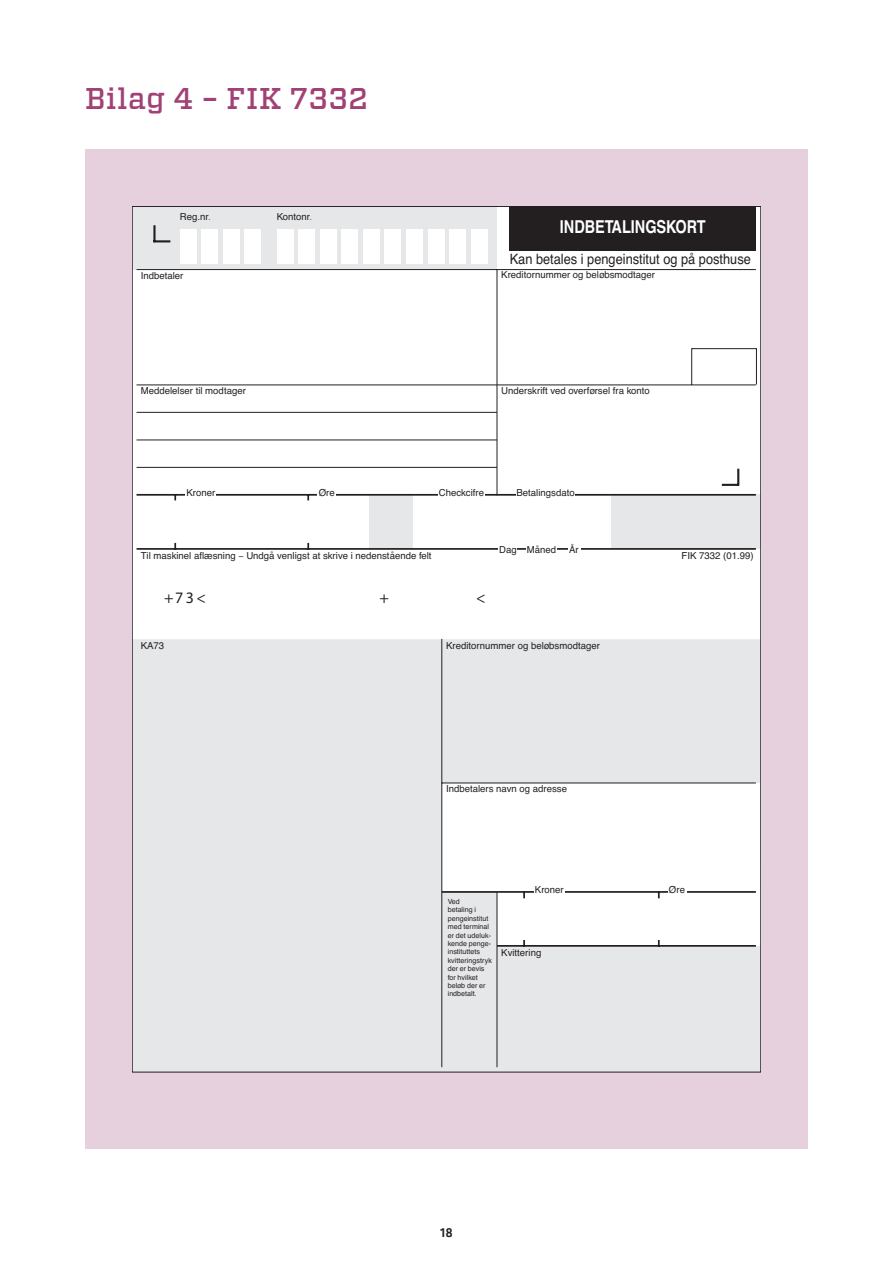
<style>
.page{position:relative;width:893px;height:1263px;background:#fff}
.page>*{position:absolute;margin:0;border:0;box-sizing:border-box;transform-origin:0 0}
.Overskrift_light{font:500 30px "Vitesse";letter-spacing:.015em;color:#a14176}
.t1{font:700 17.7px "Helvetica";color:#fff;scale:.82 1}
.t2{font:16.05px "OCRB";color:#231f20}
.t3{font:14.25px "Helvetica";color:#231f20;scale:.9 1}
.t4{font:500 13.5px "Klavika";color:#231f20}
.t5{font:9.6px "Helvetica";color:#231f20}
.t6{font:7.2px/8.4px "Helvetica";letter-spacing:.005em;color:#231f20}
.s1{color:#00a54f}
</style>
<div class="page">
<div style="left:85px;top:149px;width:723px;height:999px;background:#e7d0dd"></div>
<div style="left:132px;top:206px;width:629px;height:866px;background:#fff"></div>
<div style="left:132px;top:639px;width:629px;height:433px;background:#e6e7e9"></div>
<div style="left:497px;top:889px;width:264px;height:56px;background:#fff"></div>
<div style="left:612px;top:495px;width:149px;height:54px;background:#e6e7e9"></div>
<div style="left:370px;top:495px;width:43px;height:54px;background:#e6e7e9"></div>
<div style="left:132px;top:206px;width:365px;height:63px;background:#e6e7e9"></div>
<hr style="left:153px;top:225px;width:3px;height:17px;background:#231f20">
<svg style="left:156px;top:240px;width:14px;height:2px"></svg>
<svg style="left:722px;top:469px;width:17px;height:17px"></svg>
<div style="left:180px;top:229px;width:17px;height:34px;background:#fff"></div>
<div style="left:201px;top:229px;width:17px;height:34px;background:#fff"></div>
<div style="left:223px;top:229px;width:17px;height:34px;background:#fff"></div>
<div style="left:244px;top:229px;width:17px;height:34px;background:#fff"></div>
<div style="left:277px;top:229px;width:17px;height:34px;background:#fff"></div>
<div style="left:298px;top:229px;width:17px;height:34px;background:#fff"></div>
<div style="left:320px;top:229px;width:17px;height:34px;background:#fff"></div>
<div style="left:341px;top:229px;width:17px;height:34px;background:#fff"></div>
<div style="left:363px;top:229px;width:17px;height:34px;background:#fff"></div>
<div style="left:384px;top:229px;width:17px;height:34px;background:#fff"></div>
<div style="left:406px;top:229px;width:17px;height:34px;background:#fff"></div>
<div style="left:428px;top:229px;width:17px;height:34px;background:#fff"></div>
<div style="left:449px;top:229px;width:17px;height:34px;background:#fff"></div>
<div style="left:471px;top:229px;width:17px;height:34px;background:#fff"></div>
<hr style="left:137px;top:269px;width:619px;height:1px;background:#231f20">
<hr style="left:497px;top:270px;width:1px;height:225px;background:#231f20">
<hr style="left:137px;top:494px;width:619px;height:2px;background:#231f20">
<hr style="left:137px;top:548px;width:619px;height:2px;background:#231f20">
<div style="left:186px;top:489px;width:30px;height:10px;background:#fff"></div>
<div style="left:318px;top:489px;width:18px;height:10px;background:#fff"></div>
<div style="left:442px;top:783px;width:319px;height:108px;background:#fff"></div>
<hr style="left:442px;top:891px;width:314px;height:2px;background:#231f20">
<hr style="left:497px;top:945px;width:259px;height:2px;background:#231f20">
<div style="left:534px;top:886px;width:30px;height:10px;background:#fff"></div>
<div style="left:668px;top:886px;width:18px;height:10px;background:#fff"></div>
<hr style="left:442px;top:639px;width:1px;height:428px;background:#231f20">
<hr style="left:442px;top:783px;width:314px;height:1px;background:#231f20">
<div style="left:499px;top:546px;width:18px;height:9px;background:#fff"></div>
<div style="left:526px;top:546px;width:31px;height:9px;background:#fff"></div>
<div style="left:568px;top:546px;width:12px;height:9px;background:#fff"></div>
<div style="left:516px;top:489px;width:59px;height:10px;background:#fff"></div>
<div style="left:510px;top:206px;width:246px;height:45px;background:#231f20"></div>
<hr style="left:497px;top:892px;width:1px;height:175px;background:#231f20">
<hr style="left:137px;top:467px;width:360px;height:1px;background:#231f20">
<hr style="left:137px;top:440px;width:360px;height:1px;background:#231f20">
<hr style="left:137px;top:412px;width:360px;height:1px;background:#231f20">
<hr style="left:137px;top:385px;width:619px;height:1px;background:#231f20">
<hr style="left:756px;top:348px;width:1px;height:36px;background:#231f20">
<hr style="left:691px;top:348px;width:1px;height:36px;background:#231f20">
<hr style="left:692px;top:348px;width:64px;height:1px;background:#231f20">
<div style="left:438px;top:489px;width:47px;height:10px;background:#fff"></div>
<p class="Overskrift_light" style="left:85px;top:79px;width:284px">Bilag 4 – FIK 7332</p>
<p class="t5" style="left:180px;top:209px;width:32px">Reg.nr<span class="s1">.</span></p>
<p class="t5" style="left:277px;top:209px;width:37px">Kontonr<span class="s1">.</span></p>
<p class="t5" style="left:141px;top:268px;width:44px">Indbetaler</p>
<p class="t1" style="left:560px;top:213px;width:179px">INDBETALINGSKORT</p>
<p class="t3" style="left:510px;top:248px;width:269px">Kan betales i pengeinstitut og på posthuse</p>
<p class="t5" style="left:501px;top:268px;width:155px">Kreditornummer og beløbsmodtager</p>
<p class="t5" style="left:141px;top:383px;width:107px">Meddelelser til modtager</p>
<p class="t5" style="left:501px;top:383px;width:150px">Underskrift ved overførsel fra konto</p>
<p class="t5" style="left:186px;top:485px;width:30px">Kroner</p>
<p class="t5" style="left:319px;top:485px;width:18px">Øre</p>
<p class="t5" style="left:439px;top:485px;width:47px">Checkcifre</p>
<p class="t5" style="left:516px;top:485px;width:60px">Betalingsdato</p>
<p class="t5" style="left:141px;top:548px;width:292px">Til maskinel aflæsning − Undgå venligst at skrive i nedenstående felt</p>
<p class="t2" style="left:164px;top:587px;width:43px">+73&lt;</p>
<p class="t2" style="left:379px;top:587px;width:11px">+</p>
<p class="t2" style="left:476px;top:587px;width:11px">&lt;</p>
<p class="t5" style="left:499px;top:542px;width:59px">Dag Måned</p>
<p class="t5" style="left:569px;top:542px;width:11px">År</p>
<p class="t5" style="left:141px;top:638px;width:25px">KA73</p>
<p class="t5" style="left:446px;top:638px;width:155px">Kreditornummer og beløbsmodtager</p>
<p class="t5" style="left:446px;top:782px;width:123px">Indbetalers navn og adresse</p>
<p class="t5" style="left:682px;top:548px;width:74px">FIK 7332 (01.99)</p>
<p class="t6" style="left:448px;top:897px;width:46px">Ved<br>betaling i pengeinstitut med terminal er det udeluk&shy;kende penge&shy;instituttets kvitteringstryk der er bevis for hvilket beløb der er indbetalt.</p>
<p class="t5" style="left:535px;top:882px;width:30px">Kroner</p>
<p class="t5" style="left:669px;top:882px;width:18px">Øre</p>
<p class="t5" style="left:501px;top:945px;width:42px">Kvittering</p>
<h3 class="t4" style="left:440px;top:1223px;width:14px">18</h3>
</div>
